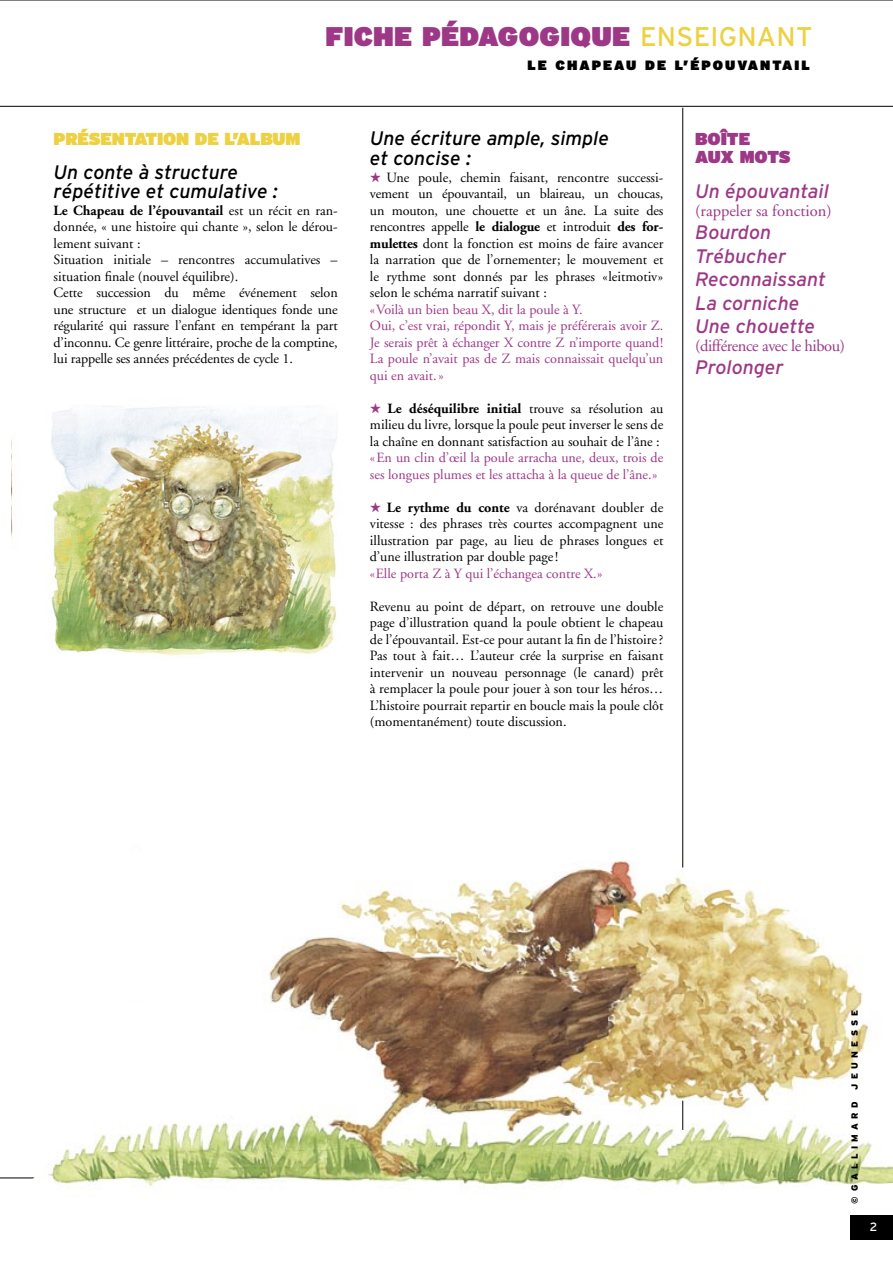
<style>
.page{position:relative;width:893px;height:1263px;background:#fff}
.page>*{position:absolute;margin:0;border:0;box-sizing:border-box;transform-origin:0 0}
.t1{font:900 27px "Interstate";letter-spacing:.01em;color:#9d3886}
.t2{font:italic 19.5px "Interstate";color:#000}
.t3{font:italic 19.5px "Interstate";color:#9d3886}
.t4{font:900 17.25px "Interstate";letter-spacing:-.01em;color:#edd143}
.t5{font:900 17.25px "Interstate";letter-spacing:-.005em;color:#9d3886}
.t6{font:16.5px "Adobe Garamond";letter-spacing:-.025em;color:#9d3886}
.t7{font:16.5px "Adobe Garamond";color:#9d3886}
.t8{font:14.1px/16.5px "Adobe Garamond";color:#000;text-align:justify}
.t9{font:14.1px/16.5px "Adobe Garamond";color:#9d3886;text-align:justify}
.t10{font:900 13.5px "Interstate";letter-spacing:.15em;color:#000}
.t11{font:12px "Interstate";color:#fff}
.t12{font:900 9px "Interstate";letter-spacing:.48em;color:#000}
.s1{font-weight:400;color:#edd143}
.s2{font-weight:700}
.s3{color:#9d3886}
</style>
<div class="page">
<hr style="left:0;top:1177px;width:893px;height:1px;background:#000">
<hr style="left:0;top:0;width:893px;height:1px;background:#000">
<img style="left:12px;top:407px;width:325px;height:249px">
<div style="left:850px;top:1215px;width:43px;height:24px;background:#000"></div>
<hr style="left:0;top:106px;width:893px;height:1px;background:#000">
<img style="left:21px;top:843px;width:872px;height:344px">
<hr style="left:682px;top:108px;width:1px;height:759px;background:#000">
<svg style="left:682px;top:1101px;width:1px;height:29px"></svg>
<p class="t1" style="left:326px;top:20px;width:488px">FICHE PÉDAGOGIQUE <span class="s1">ENSEIGNANT</span></p>
<p class="t4" style="left:54px;top:128px;width:248px">PRÉSENTATION DE L’ALBUM</p>
<p class="t2" style="left:54px;top:161px;width:186px">Un conte à structure</p>
<p class="t2" style="left:54px;top:181px;width:226px">répétitive et cumulative :</p>
<p class="t8" style="left:54px;top:202px;width:286px"><span class="s2">Le Chapeau de l’épouvantail</span> est un récit en ran&shy;donnée, « une histoire qui chante », selon le dérou&shy;lement suivant :</p>
<p class="t8" style="left:54px;top:252px;width:286px">Situation initiale – rencontres accumulatives – situation finale (nouvel équilibre).</p>
<p class="t8" style="left:54px;top:285px;width:286px">Cette succession du même événement selon une structure et un dialogue identiques fonde une régularité qui rassure l’enfant en tempérant la part d’inconnu. Ce genre littéraire, proche de la comptine, lui rappelle ses années précédentes de cycle 1.</p>
<p class="t10" style="left:527px;top:57px;width:284px">LE CHAPEAU DE L’ÉPOUVANTAIL</p>
<p class="t2" style="left:370px;top:128px;width:241px">Une écriture ample, simple</p>
<p class="t2" style="left:370px;top:147px;width:102px">et concise :</p>
<p class="t8" style="left:370px;top:169px;width:295px"><span class="s3">★</span> Une poule, chemin faisant, rencontre successi&shy;vement un épouvantail, un blaireau, un choucas, un mouton, une chouette et un âne. La suite des rencontres appelle <span class="s2">le dialogue</span> et introduit <span class="s2">des for&shy;mulettes</span> dont la fonction est moins de faire avancer la narration que de l’ornementer ; le mouvement et le rythme sont donnés par les phrases « leitmotiv » selon le schéma narratif suivant :</p>
<p class="t9" style="left:370px;top:301px;width:214px">« Voilà un bien beau X, dit la poule à Y.</p>
<p class="t9" style="left:370px;top:318px;width:295px">Oui, c’est vrai, répondit Y, mais je préférerais avoir Z.<br>Je serais prêt à échanger X contre Z n’importe quand !<br>La poule n’avait pas de Z mais connaissait quelqu’un qui en avait. »</p>
<p class="t8" style="left:370px;top:400px;width:295px"><span class="s3">★</span> <span class="s2">Le déséquilibre initial</span> trouve sa résolution au milieu du livre, lorsque la poule peut inverser le sens de la chaîne en donnant satisfaction au souhait de l’âne :</p>
<p class="t9" style="left:370px;top:450px;width:295px">« En un clin d’œil la poule arracha une, deux, trois de ses longues plumes et les attacha à la queue de l’âne. »</p>
<p class="t8" style="left:370px;top:499px;width:295px"><span class="s3">★</span> <span class="s2">Le rythme du conte</span> va dorénavant doubler de vitesse : des phrases très courtes accompagnent une illustration par page, au lieu de phrases longues et d’une illustration par double page !</p>
<p class="t9" style="left:370px;top:565px;width:234px">« Elle porta Z à Y qui l’échangea contre X. »</p>
<p class="t8" style="left:370px;top:598px;width:295px">Revenu au point de départ, on retrouve une double page d’illustration quand la poule obtient le chapeau de l’épouvantail. Est-ce pour autant la fin de l’histoire ?<br>Pas tout à fait… L’auteur crée la surprise en faisant intervenir un nouveau personnage (le canard) prêt à remplacer la poule pour jouer à son tour les héros… L’histoire pourrait repartir en boucle mais la poule clôt (momentanément) toute discussion.</p>
<p class="t5" style="left:695px;top:128px;width:56px">BOÎTE</p>
<p class="t5" style="left:695px;top:146px;width:97px">AUX MOTS</p>
<p class="t3" style="left:695px;top:180px;width:135px">Un épouvantail</p>
<p class="t7" style="left:695px;top:202px;width:138px">(rappeler sa fonction)</p>
<p class="t3" style="left:695px;top:222px;width:77px">Bourdon</p>
<p class="t3" style="left:695px;top:245px;width:92px">Trébucher</p>
<p class="t3" style="left:695px;top:268px;width:132px">Reconnaissant</p>
<p class="t3" style="left:695px;top:292px;width:106px">La corniche</p>
<p class="t3" style="left:695px;top:315px;width:121px">Une chouette</p>
<p class="t6" style="left:695px;top:337px;width:151px">(différence avec le hibou)</p>
<p class="t3" style="left:695px;top:357px;width:90px">Prolonger</p>
<p class="t12" style="left:849px;top:1090px;width:81px;rotate:-90deg">JEUNESSE</p>
<p class="t12" style="left:849px;top:1204px;width:104px;rotate:-90deg">© GALLIMARD</p>
<p class="t11" style="left:870px;top:1220px;width:9px">2</p>
</div>
